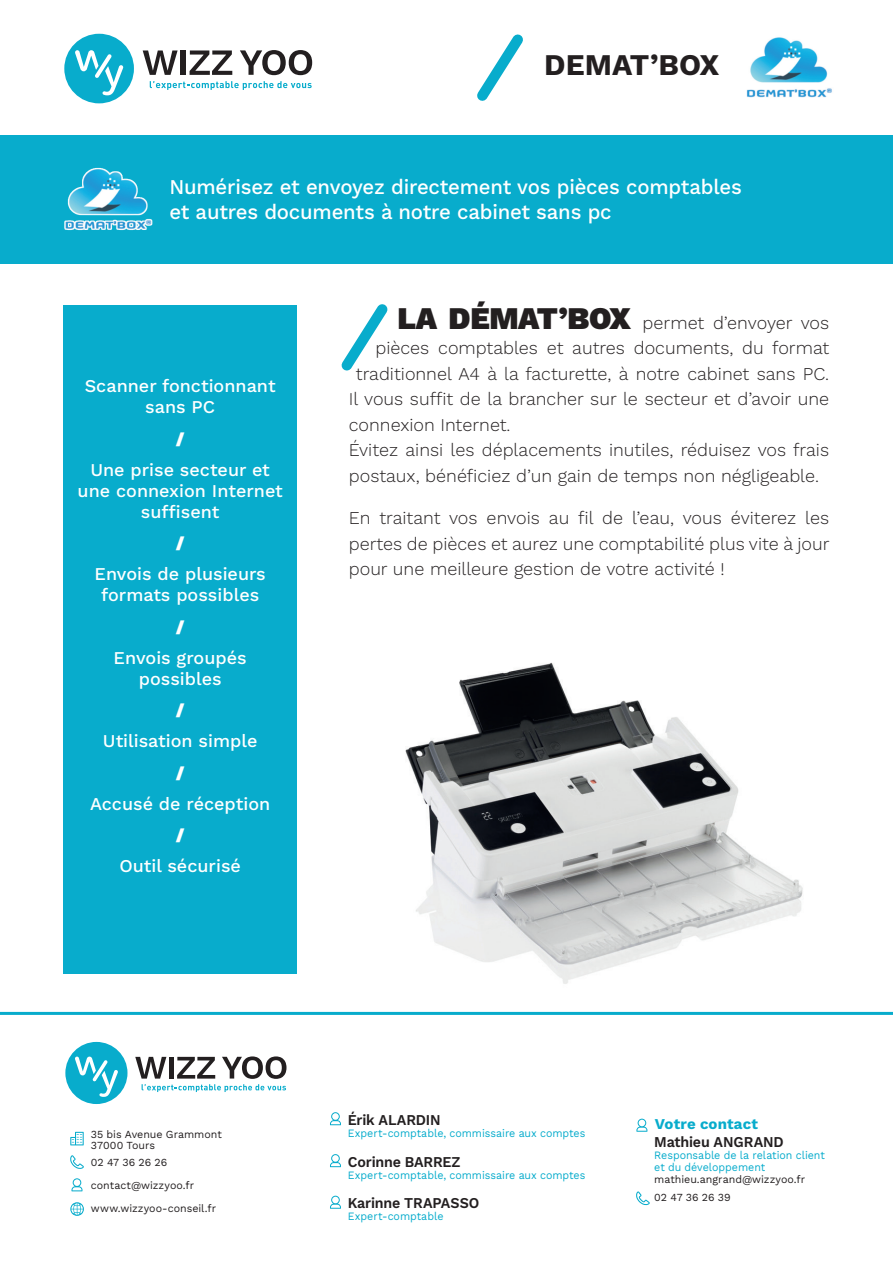
<style>
.page{position:relative;width:893px;height:1263px;background:#fff}
.page>*{position:absolute;margin:0;border:0;box-sizing:border-box;transform-origin:0 0}
.t1{font:700 30px "Work Sans";color:#231f20}
.t2{font:500 21px/25.2px "Work Sans";letter-spacing:-.01em;color:#fff}
.t3{font:300 18px/25.5px "Work Sans";color:#231f20;text-align:justify}
.t4{font:500 18px/21px "Work Sans";color:#fff;text-align:center}
.t5{font:900 18px "Work Sans";color:#fff}
.t6{font:600 15px "Work Sans";letter-spacing:-.01em;color:#231f20;scale:.95 1}
.t7{font:700 15px "Work Sans";letter-spacing:.005em;color:#08accc}
.t8{font:11.25px/12px "Work Sans";letter-spacing:-.005em;color:#08accc;scale:.95 1}
.t9{font:10.8px/11.2px "Work Sans";color:#231f20}
.s1{font-weight:900;font-size:31.5px}
</style>
<div class="page">
<div style="left:0;top:135px;width:893px;height:129px;background:#08accc"></div>
<svg style="left:330px;top:1112px;width:11px;height:13px"></svg>
<svg style="left:330px;top:1154px;width:11px;height:13px"></svg>
<svg style="left:330px;top:1196px;width:11px;height:13px"></svg>
<svg style="left:636px;top:1119px;width:11px;height:13px"></svg>
<svg style="left:71px;top:1178px;width:11px;height:13px"></svg>
<svg style="left:636px;top:1191px;width:14px;height:14px"></svg>
<svg style="left:70px;top:1155px;width:14px;height:14px"></svg>
<svg style="left:70px;top:1202px;width:14px;height:14px"></svg>
<svg style="left:70px;top:1132px;width:14px;height:13px"></svg>
<hr style="left:0;top:1012px;width:893px;height:3px;background:#08accc">
<img style="left:405px;top:662px;width:398px;height:322px">
<svg style="left:341px;top:304px;width:47px;height:67px"></svg>
<svg style="left:477px;top:34px;width:46px;height:67px"></svg>
<div style="left:65px;top:1042px;width:62px;height:62px;background:#08accc;border-radius:50%"></div>
<svg style="left:75px;top:1056px;width:43px;height:41px"></svg>
<svg style="left:135px;top:1056px;width:151px;height:36px"></svg>
<div style="left:64px;top:34px;width:70px;height:69px;background:#08accc;border-radius:50%"></div>
<svg style="left:75px;top:50px;width:49px;height:45px"></svg>
<svg style="left:143px;top:50px;width:35px;height:25px"></svg>
<div style="left:181px;top:50px;width:5px;height:25px;background:#231f20"></div>
<svg style="left:190px;top:50px;width:42px;height:25px"></svg>
<svg style="left:240px;top:50px;width:72px;height:25px"></svg>
<svg style="left:150px;top:81px;width:162px;height:9px"></svg>
<div style="left:63px;top:305px;width:234px;height:668px;background:#08accc"></div>
<img style="left:746px;top:37px;width:86px;height:61px">
<img style="left:64px;top:167px;width:89px;height:64px">
<h1 class="t1" style="left:544px;top:42px;width:177px">Demat’box</h1>
<p class="t2" style="left:169px;top:173px;width:574px">Numérisez et envoyez directement vos pièces comptables et autres documents à notre cabinet sans pc</p>
<p class="t4" style="left:85px;top:375px;width:192px">Scanner fonctionnant sans PC</p>
<p class="t5" style="left:176px;top:425px;width:10px">/</p>
<p class="t4" style="left:78px;top:458px;width:207px">Une prise secteur et une connexion Internet suffisent</p>
<p class="t5" style="left:176px;top:529px;width:10px">/</p>
<p class="t4" style="left:95px;top:563px;width:173px">Envois de plusieurs formats possibles</p>
<p class="t5" style="left:176px;top:613px;width:10px">/</p>
<p class="t4" style="left:114px;top:646px;width:135px">Envois groupés possibles</p>
<p class="t5" style="left:176px;top:696px;width:10px">/</p>
<p class="t4" style="left:103px;top:730px;width:156px">Utilisation simple</p>
<p class="t5" style="left:176px;top:759px;width:10px">/</p>
<p class="t4" style="left:90px;top:792px;width:182px">Accusé de réception</p>
<p class="t5" style="left:176px;top:821px;width:10px">/</p>
<p class="t4" style="left:119px;top:855px;width:123px">Outil sécurisé</p>
<p class="t3" style="left:397px;top:309px;width:433px"><span class="s1">LA DÉMAT’BOX</span> permet d’envoyer vos</p>
<p class="t3" style="left:375px;top:335px;width:455px">pièces comptables et autres documents, du format</p>
<p class="t3" style="left:356px;top:360px;width:475px">traditionnel A4 à la facturette, à notre cabinet sans PC.</p>
<p class="t3" style="left:349px;top:386px;width:482px">Il vous suffit de la brancher sur le secteur et d’avoir une</p>
<p class="t3" style="left:349px;top:411px;width:163px">connexion Internet.</p>
<p class="t3" style="left:349px;top:437px;width:482px">Évitez ainsi les déplacements inutiles, réduisez vos frais</p>
<p class="t3" style="left:349px;top:462px;width:472px">postaux, bénéficiez d’un gain de temps non négligeable.</p>
<p class="t3" style="left:349px;top:505px;width:482px">En traitant vos envois au fil de l’eau, vous éviterez les pertes de pièces et aurez une comptabilité plus vite à jour pour une meilleure gestion de votre activité !</p>
<p class="t9" style="left:91px;top:1128px;width:132px">35 bis Avenue Grammont<br>37000 Tours</p>
<p class="t9" style="left:91px;top:1156px;width:78px">02 47 36 26 26</p>
<p class="t9" style="left:91px;top:1202px;width:127px">www.wizzyoo-conseil.fr</p>
<p class="t9" style="left:91px;top:1179px;width:105px">contact@wizzyoo.fr</p>
<p class="t6" style="left:348px;top:1109px;width:99px">Érik ALARDIN</p>
<p class="t8" style="left:348px;top:1127px;width:252px">Expert-comptable, commissaire aux comptes</p>
<p class="t6" style="left:348px;top:1150px;width:120px">Corinne BARREZ</p>
<p class="t8" style="left:348px;top:1168px;width:252px">Expert-comptable, commissaire aux comptes</p>
<p class="t6" style="left:348px;top:1192px;width:140px">Karinne TRAPASSO</p>
<p class="t8" style="left:348px;top:1210px;width:102px">Expert-comptable</p>
<p class="t7" style="left:655px;top:1113px;width:105px">Votre contact</p>
<p class="t6" style="left:654px;top:1131px;width:138px">Mathieu ANGRAND</p>
<p class="t8" style="left:654px;top:1149px;width:181px">Responsable de la relation client et du développement</p>
<p class="t9" style="left:654px;top:1173px;width:152px">mathieu.angrand@wizzyoo.fr</p>
<p class="t9" style="left:654px;top:1191px;width:78px">02 47 36 26 39</p>
</div>
